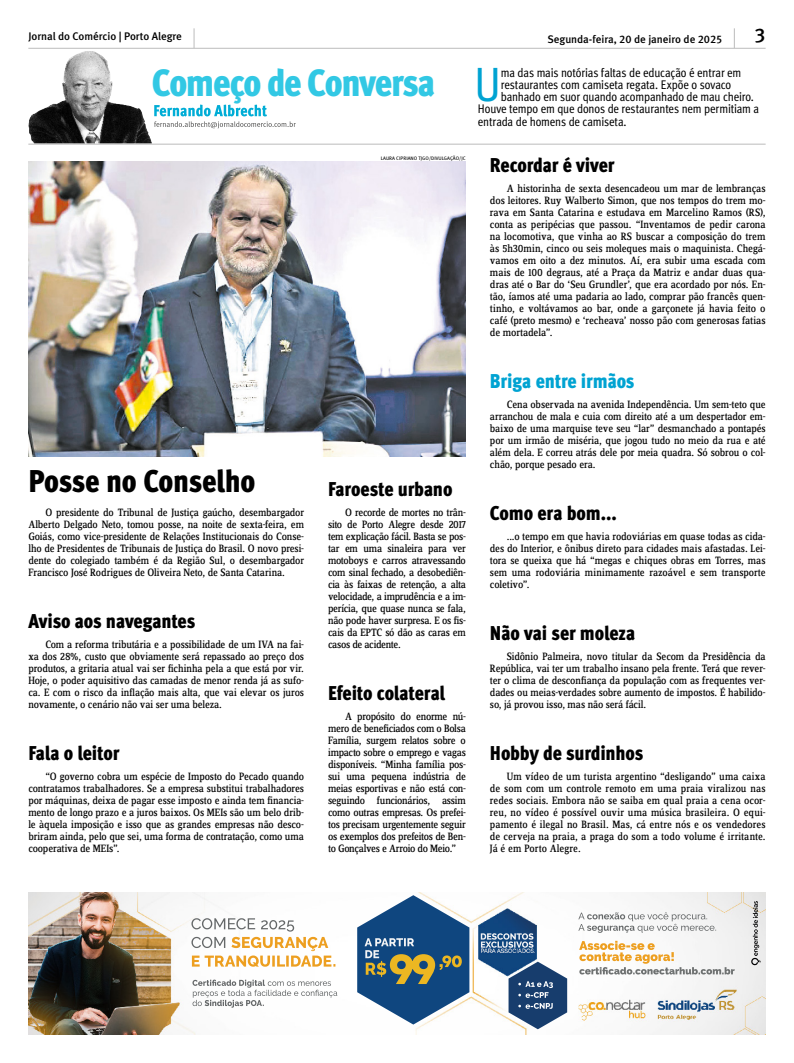
<style>
.page{position:relative;width:794px;height:1063px;background:#fff}
.page>*{position:absolute;margin:0;border:0;box-sizing:border-box;transform-origin:0 0}
.Capitular_ABRE{font:48.2px "Meta Cond";color:#00a3d2}
.t1{font:38px "Meta Cond Black LF";letter-spacing:-.035em;color:#32c8e4}
.TÍTULO_Principal{font:31.5px "Meta Cond Black LF";letter-spacing:-.01em;color:#000}
.TÍTULO_Secundárias{font:20px "Meta Cond Black LF";letter-spacing:-.01em;color:#000}
.TÍTULO_Secundárias-2{font:20px "Meta Cond Black LF";letter-spacing:-.01em;color:#00a3d2}
.t2{font:19.9px "Meta Medium LF";color:#000}
.Capitular_ABRE-2{font:12.5px "Meta Cond";letter-spacing:-.01em;color:#000}
.TEXTO__Começo_de_con{font:11px/12px "Zine Serif Dis";letter-spacing:-.015em;color:#000;text-align:justify}
.Cabeçalho{font:11px "Meta Medium LF";color:#000}
.Crédito{font:5px "Meta Book Caps";color:#000}
</style>
<div class="page">
<img style="left:28px;top:51px;width:124px;height:93px">
<svg style="left:154px;top:105px;width:142px;height:23px"></svg>
<hr style="left:28px;top:48px;width:737px;height:1px;background:#bcbcbc">
<hr style="left:28px;top:144px;width:737px;height:1px;background:#bcbcbc">
<svg style="left:734px;top:28px;width:1px;height:20px"></svg>
<svg style="left:194px;top:28px;width:1px;height:20px"></svg>
<img style="left:28px;top:161px;width:438px;height:295px">
<img style="left:28px;top:893px;width:737px;height:142px">
<img style="left:357px;top:895px;width:112px;height:130px">
<img style="left:508px;top:962px;width:59px;height:67px">
<img style="left:478px;top:909px;width:58px;height:67px">
<img style="left:753px;top:901px;width:5px;height:39px">
<p class="Cabeçalho" style="left:28px;top:30px;width:155px">Jornal do Comércio | Porto Alegre</p>
<p class="Cabeçalho" style="left:547px;top:32px;width:176px">Segunda-feira, 20 de janeiro de 2025</p>
<p class="t2" style="left:754px;top:24px;width:13px">3</p>
<h2 class="t1" style="left:152px;top:60px;width:285px">Começo de Conversa</h2>
<p class="Crédito" style="left:381px;top:156px;width:86px">LAURA CIPRIANO TJGO/DIVULGAÇÃO/JC</p>
<p class="TÍTULO_Principal" style="left:28px;top:462px;width:228px">Posse no Conselho</p>
<p class="TEXTO__Começo_de_con" style="left:28px;top:507px;width:277px;text-indent:17px">O presidente do Tribunal de Justiça gaúcho, desembargador Alberto Delgado Neto, tomou posse, na noite de sexta-feira, em Goiás, como vice-presidente de Relações Institucionais do Conse&shy;lho de Presidentes de Tribunais de Justiça do Brasil. O novo presi&shy;dente do colegiado também é da Região Sul, o desembargador Francisco José Rodrigues de Oliveira Neto, de Santa Catarina.</p>
<p class="TÍTULO_Secundárias" style="left:28px;top:609px;width:169px">Aviso aos navegantes</p>
<p class="TEXTO__Começo_de_con" style="left:28px;top:639px;width:277px;text-indent:17px">Com a reforma tributária e a possibilidade de um IVA na fai&shy;xa dos 28%, custo que obviamente será repassado ao preço dos produtos, a gritaria atual vai ser fichinha pela a que está por vir.<br>Hoje, o poder aquisitivo das camadas de menor renda já as sufo&shy;ca. E com o risco da inflação mais alta, que vai elevar os juros novamente, o cenário não vai ser uma beleza.</p>
<p class="TÍTULO_Secundárias" style="left:28px;top:741px;width:93px">Fala o leitor</p>
<p class="TEXTO__Começo_de_con" style="left:28px;top:771px;width:277px;text-indent:17px">“O governo cobra um espécie de Imposto do Pecado quando contratamos trabalhadores. Se a empresa substitui trabalhadores por máquinas, deixa de pagar esse imposto e ainda tem financia&shy;mento de longo prazo e a juros baixos. Os MEIs são um belo drib&shy;le àquela imposição e isso que as grandes empresas não desco&shy;briram ainda, pelo que sei, uma forma de contratação, como uma cooperativa de MEIs”.</p>
<p class="TÍTULO_Secundárias" style="left:328px;top:477px;width:126px">Faroeste urbano</p>
<p class="TEXTO__Começo_de_con" style="left:328px;top:507px;width:139px;text-indent:17px">O recorde de mortes no trân&shy;sito de Porto Alegre desde 2017 tem explicação fácil. Basta se pos&shy;tar em uma sinaleira para ver motoboys e carros atravessando com sinal fechado, a desobediên&shy;cia às faixas de retenção, a alta velocidade, a imprudência e a im&shy;perícia, que quase nunca se fala, não pode haver surpresa. E os fis&shy;cais da EPTC só dão as caras em casos de acidente.</p>
<p class="TÍTULO_Secundárias" style="left:328px;top:681px;width:118px">Efeito colateral</p>
<p class="TEXTO__Começo_de_con" style="left:328px;top:711px;width:139px;text-indent:17px">A propósito do enorme nú&shy;mero de beneficiados com o Bolsa Família, surgem relatos sobre o impacto sobre o emprego e vagas disponíveis. “Minha família pos&shy;sui uma pequena indústria de meias esportivas e não está con&shy;seguindo funcionários, assim como outras empresas. Os prefei&shy;tos precisam urgentemente seguir os exemplos dos prefeitos de Ben&shy;to Gonçalves e Arroio do Meio.”</p>
<p class="Capitular_ABRE" style="left:474px;top:57px;width:28px">U</p>
<p class="Capitular_ABRE-2" style="left:501px;top:65px;width:242px">ma das mais notórias faltas de educação é entrar em</p>
<p class="Capitular_ABRE-2" style="left:501px;top:78px;width:232px">restaurantes com camiseta regata. Expõe o sovaco</p>
<p class="Capitular_ABRE-2" style="left:501px;top:90px;width:255px">banhado em suor quando acompanhado de mau cheiro.</p>
<p class="Capitular_ABRE-2" style="left:478px;top:102px;width:283px">Houve tempo em que donos de restaurantes nem permitiam a</p>
<p class="Capitular_ABRE-2" style="left:478px;top:114px;width:150px">entrada de homens de camiseta.</p>
<p class="TÍTULO_Secundárias" style="left:490px;top:153px;width:126px">Recordar é viver</p>
<p class="TEXTO__Começo_de_con" style="left:490px;top:183px;width:277px;text-indent:17px">A historinha de sexta desencadeou um mar de lembranças dos leitores. Ruy Walberto Simon, que nos tempos do trem mo&shy;rava em Santa Catarina e estudava em Marcelino Ramos (RS), conta as peripécias que passou. “Inventamos de pedir carona na locomotiva, que vinha ao RS buscar a composição do trem às 5h30min, cinco ou seis moleques mais o maquinista. Chegá&shy;vamos em oito a dez minutos. Aí, era subir uma escada com mais de 100 degraus, até a Praça da Matriz e andar duas qua&shy;dras até o Bar do ‘Seu Grundler’, que era acordado por nós. En&shy;tão, íamos até uma padaria ao lado, comprar pão francês quen&shy;tinho, e voltávamos ao bar, onde a garçonete já havia feito o café (preto mesmo) e ‘recheava’ nosso pão com generosas fatias de mortadela”.</p>
<p class="TÍTULO_Secundárias-2" style="left:490px;top:369px;width:146px">Briga entre irmãos</p>
<p class="TEXTO__Começo_de_con" style="left:490px;top:399px;width:277px;text-indent:17px">Cena observada na avenida Independência. Um sem-teto que arranchou de mala e cuia com direito até a um despertador em&shy;baixo de uma marquise teve seu “lar” desmanchado a pontapés por um irmão de miséria, que jogou tudo no meio da rua e até além dela. E correu atrás dele por meia quadra. Só sobrou o col&shy;chão, porque pesado era.</p>
<p class="TÍTULO_Secundárias" style="left:490px;top:501px;width:128px">Como era bom...</p>
<p class="TEXTO__Começo_de_con" style="left:490px;top:531px;width:277px;text-indent:17px">...o tempo em que havia rodoviárias em quase todas as cida&shy;des do Interior, e ônibus direto para cidades mais afastadas. Lei&shy;tora se queixa que há “megas e chiques obras em Torres, mas sem uma rodoviária minimamente razoável e sem transporte coletivo”.</p>
<p class="TÍTULO_Secundárias" style="left:490px;top:621px;width:147px">Não vai ser moleza</p>
<p class="TEXTO__Começo_de_con" style="left:490px;top:651px;width:277px;text-indent:17px">Sidônio Palmeira, novo titular da Secom da Presidência da República, vai ter um trabalho insano pela frente. Terá que rever&shy;ter o clima de desconfiança da população com as frequentes ver&shy;dades ou meias-verdades sobre aumento de impostos. É habilido&shy;so, já provou isso, mas não será fácil.</p>
<p class="TÍTULO_Secundárias" style="left:490px;top:741px;width:155px">Hobby de surdinhos</p>
<p class="TEXTO__Começo_de_con" style="left:490px;top:771px;width:277px;text-indent:17px">Um vídeo de um turista argentino “desligando” uma caixa de som com um controle remoto em uma praia viralizou nas redes sociais. Embora não se saiba em qual praia a cena ocor&shy;reu, no vídeo é possível ouvir uma música brasileira. O equi&shy;pamento é ilegal no Brasil. Mas, cá entre nós e os vendedores de cerveja na praia, a praga do som a todo volume é irritante.<br>Já é em Porto Alegre.</p>
</div>
